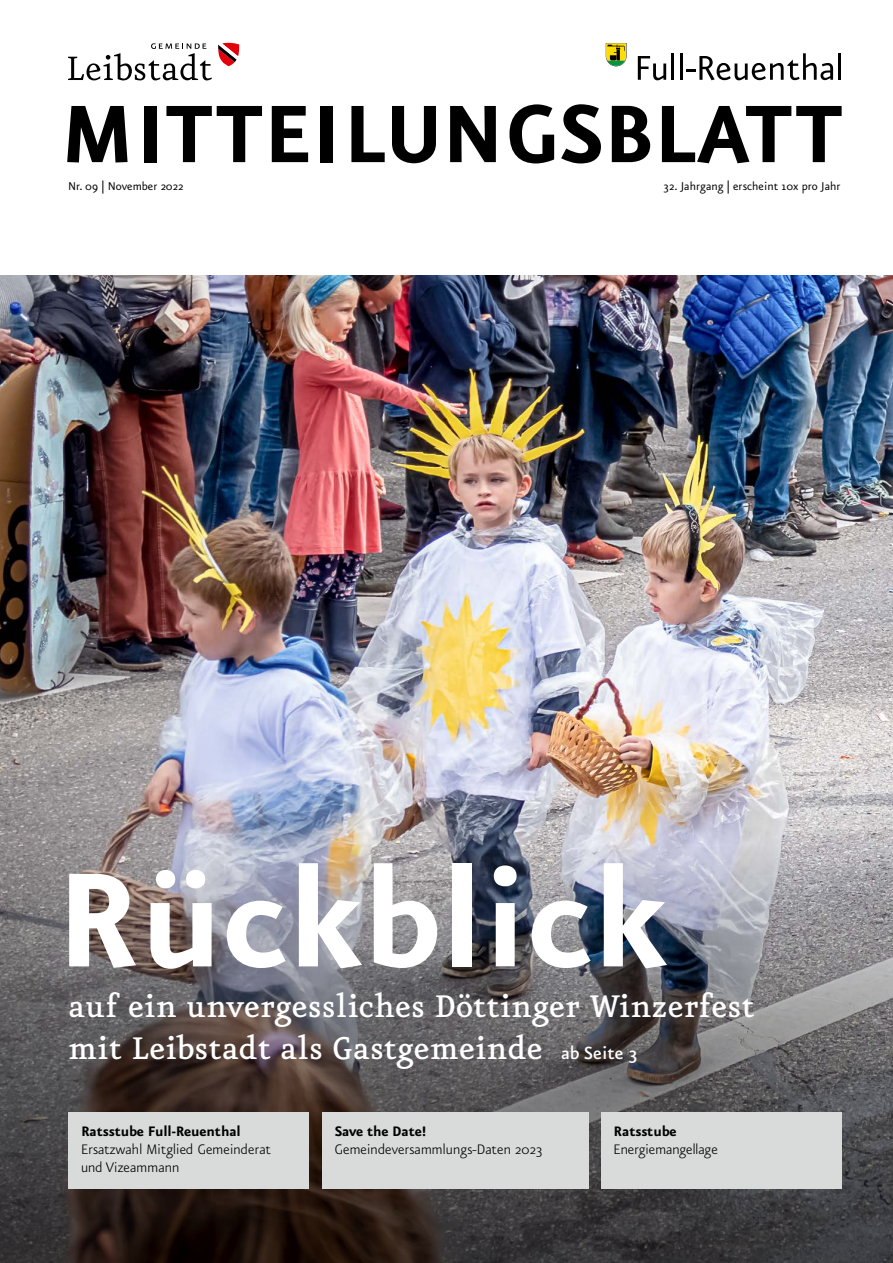
<style>
.page{position:relative;width:893px;height:1263px;background:#fff}
.page>*{position:absolute;margin:0;border:0;box-sizing:border-box;transform-origin:0 0}
.t1{font:700 160.65px "Eureka Sans";color:#fff}
.t2{font:700 97.5px "Eureka Sans";letter-spacing:.01em;color:#000}
.t3{font:500 37.5px/42px "Eureka";letter-spacing:.005em;color:#fff}
.t4{font:300 16.5px/18px "Eureka Sans";letter-spacing:.01em;color:#000}
.t5{font:700 16.5px "Eureka Sans";letter-spacing:-.01em;color:#000}
.t6{font:13.5px "Eureka Sans";color:#000}
.s1{font-family:"Eureka Sans";font-size:21px}
</style>
<div class="page">
<img style="left:0;top:275px;width:893px;height:572px">
<svg style="left:218px;top:43px;width:21px;height:23px"></svg>
<svg style="left:68px;top:43px;width:144px;height:37px"></svg>
<svg style="left:638px;top:56px;width:28px;height:24px"></svg>
<hr style="left:671px;top:53px;width:3px;height:27px;background:#000">
<hr style="left:680px;top:53px;width:3px;height:27px;background:#000">
<svg style="left:686px;top:53px;width:147px;height:27px"></svg>
<hr style="left:838px;top:53px;width:3px;height:27px;background:#000">
<svg style="left:606px;top:43px;width:20px;height:23px"></svg>
<svg style="left:0;top:847px;width:893px;height:416px;background:#636063"></svg>
<div style="left:601px;top:1112px;width:241px;height:77px;background:#d9dada"></div>
<div style="left:322px;top:1112px;width:266px;height:77px;background:#d9dada"></div>
<div style="left:68px;top:1112px;width:240px;height:77px;background:#d9dada"></div>
<h2 class="t2" style="left:60px;top:85px;width:783px">MITTEILUNGSBLATT</h2>
<p class="t6" style="left:68px;top:179px;width:117px">Nr. 09 | November 2022</p>
<p class="t6" style="left:664px;top:179px;width:178px">32. Jahrgang | erscheint 10x pro Jahr</p>
<h1 class="t1" style="left:55px;top:839px;width:614px">Rückblick</h1>
<h3 class="t3" style="left:68px;top:987px;width:688px">auf ein unvergessliches Döttinger Winzerfest mit Leibstadt als Gastgemeinde <span class="s1">ab Seite 3</span></h3>
<p class="t5" style="left:81px;top:1123px;width:161px">Ratsstube Full-Reuenthal</p>
<p class="t4" style="left:81px;top:1141px;width:191px">Ersatzwahl Mitglied Gemeinderat und Vizeammann</p>
<p class="t5" style="left:335px;top:1123px;width:93px">Save the Date!</p>
<p class="t4" style="left:335px;top:1141px;width:209px">Gemeindeversammlungs-Daten 2023</p>
<p class="t5" style="left:614px;top:1123px;width:65px">Ratsstube</p>
<p class="t4" style="left:614px;top:1141px;width:106px">Energiemangellage</p>
</div>
